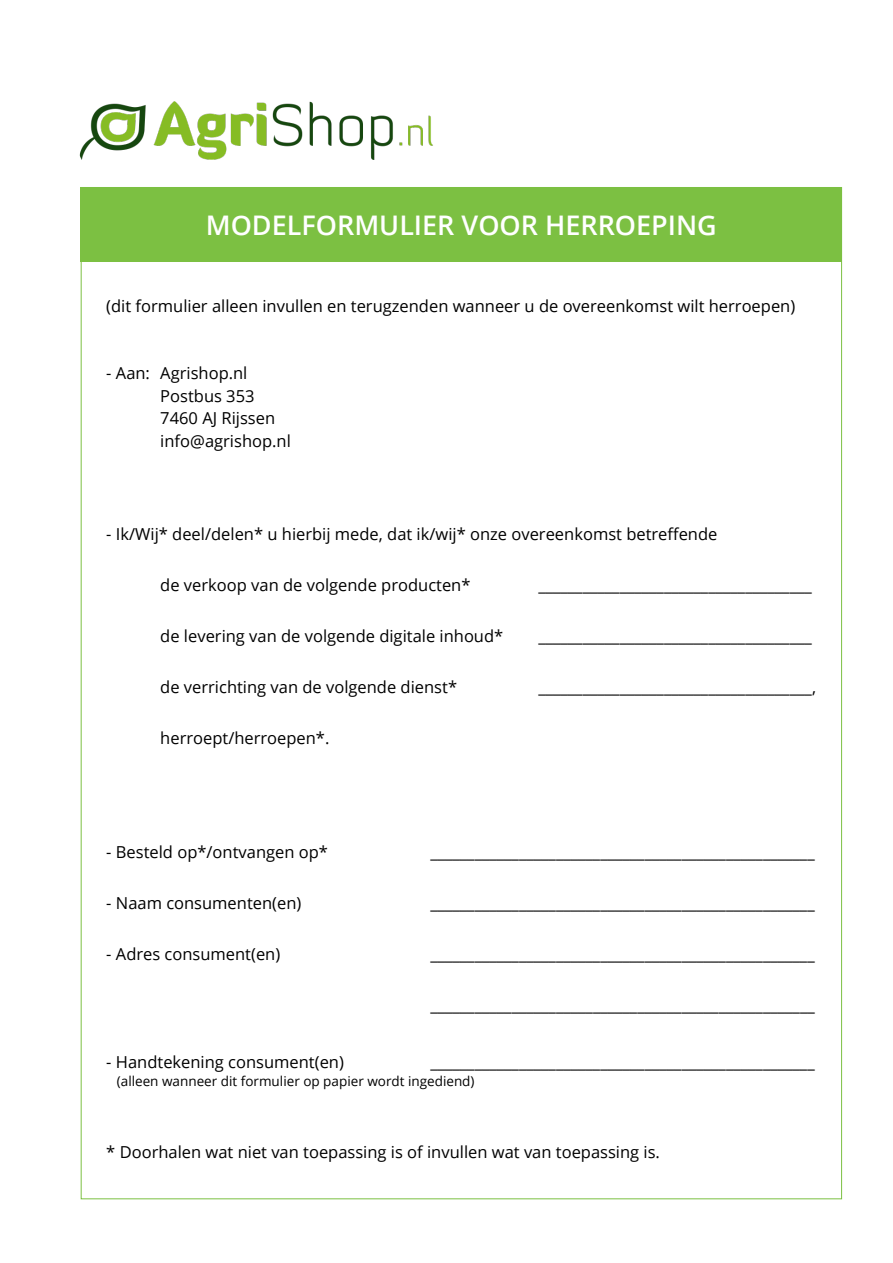
<style>
.page{position:relative;width:893px;height:1263px;background:#fff}
.page>*{position:absolute;margin:0;border:0;box-sizing:border-box;transform-origin:0 0}
.t1{font:600 27px "Open Sans";color:#fff}
.t2{font:16.5px/22.5px "Open Sans";color:#000}
.t3{font:13.5px "Open Sans";color:#000}
</style>
<div class="page">
<img style="left:79px;top:101px;width:354px;height:59px">
<div style="left:81px;top:187px;width:761px;height:75px;background:#7cc042"></div>
<h1 class="t1" style="left:206px;top:206px;width:513px">MODELFORMULIER VOOR HERROEPING</h1>
<p class="t2" style="left:106px;top:294px;width:690px">(dit formulier alleen invullen en terugzenden wanneer u de overeenkomst wilt herroepen)</p>
<p class="t2" style="left:160px;top:362px;width:132px;text-indent:-54px">- Aan: Agrishop.nl<br>Postbus 353<br>7460 AJ Rijssen info@agrishop.nl</p>
<p class="t2" style="left:106px;top:522px;width:613px">- Ik/Wij* deel/delen* u hierbij mede, dat ik/wij* onze overeenkomst betreffende</p>
<p class="t2" style="left:160px;top:573px;width:312px">de verkoop van de volgende producten*</p>
<p class="t2" style="left:538px;top:573px;width:275px">_____________________________________</p>
<p class="t2" style="left:160px;top:624px;width:344px">de levering van de volgende digitale inhoud*</p>
<p class="t2" style="left:538px;top:624px;width:275px">_____________________________________</p>
<p class="t2" style="left:160px;top:675px;width:298px">de verrichting van de volgende dienst*</p>
<p class="t2" style="left:538px;top:675px;width:279px">_____________________________________,</p>
<p class="t2" style="left:160px;top:726px;width:171px">herroept/herroepen*.</p>
<p class="t2" style="left:106px;top:840px;width:223px">- Besteld op*/ontvangen op*</p>
<p class="t2" style="left:106px;top:891px;width:197px">- Naam consumenten(en)</p>
<p class="t2" style="left:106px;top:942px;width:175px">- Adres consument(en)</p>
<p class="t2" style="left:430px;top:840px;width:386px">____________________________________________________</p>
<p class="t2" style="left:430px;top:891px;width:386px">____________________________________________________</p>
<p class="t2" style="left:430px;top:942px;width:386px">____________________________________________________</p>
<p class="t2" style="left:430px;top:993px;width:386px">____________________________________________________</p>
<p class="t2" style="left:106px;top:1050px;width:239px">- Handtekening consument(en)</p>
<p class="t2" style="left:430px;top:1050px;width:386px">____________________________________________________</p>
<p class="t3" style="left:117px;top:1072px;width:359px">(alleen wanneer dit formulier op papier wordt ingediend)</p>
<p class="t2" style="left:106px;top:1140px;width:555px">* Doorhalen wat niet van toepassing is of invullen wat van toepassing is.</p>
</div>
